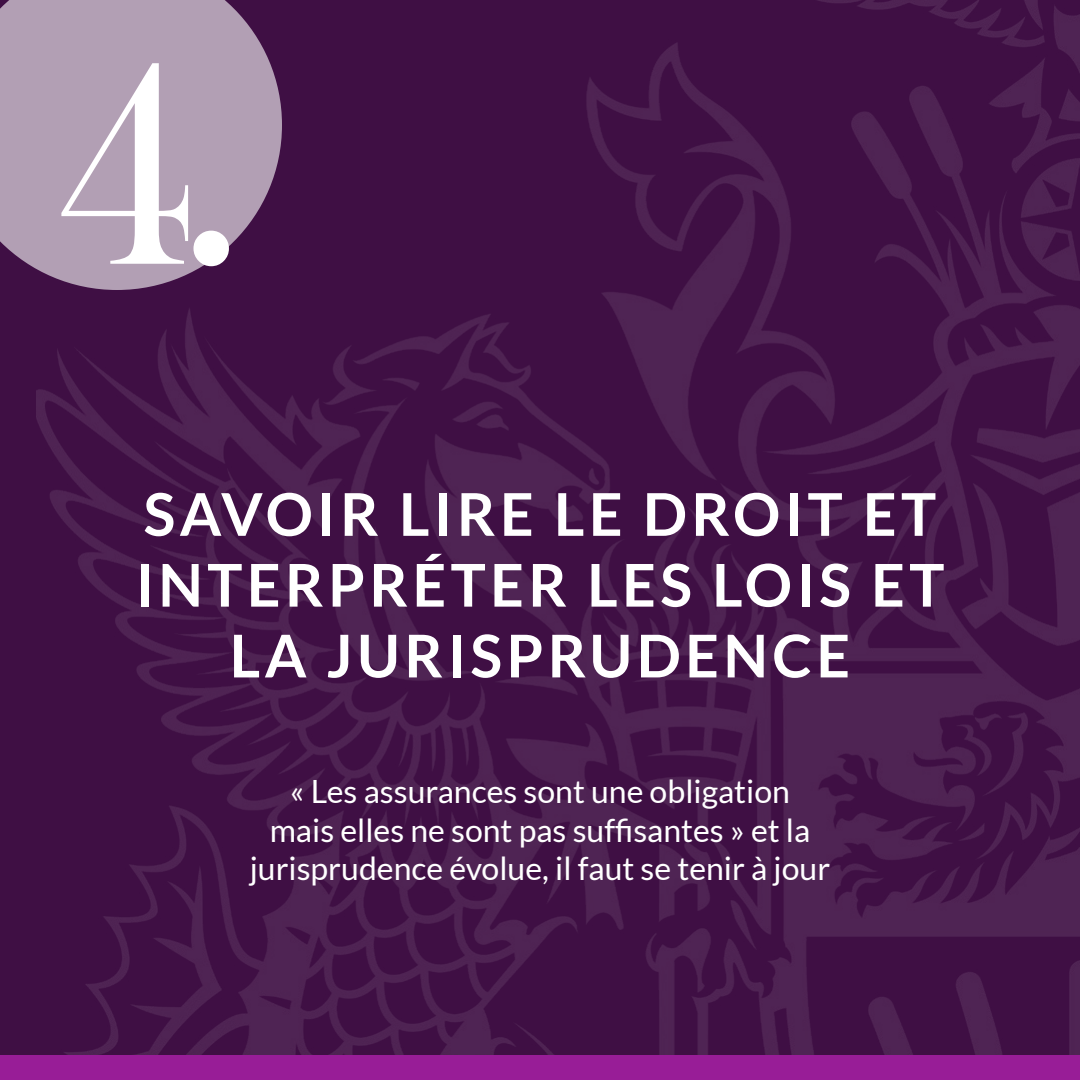
<style>
.page{position:relative;width:1080px;height:1080px;background:#3f0f44}
.page>*{position:absolute;margin:0;border:0;box-sizing:border-box;transform-origin:0 0}
.t1{font:300px "Bask Old Face";color:#fff}
.t2{font:700 59px/70.8px "Lato";letter-spacing:.075em;color:#fff;text-align:center}
.t3{font:32px/38.4px "Lato";color:#fff;text-align:center}
</style>
<div class="page">
<img style="left:36px;top:0;width:1044px;height:1056px">
<div style="left:0;top:1056px;width:1080px;height:24px;background:#981d97"></div>
<svg style="left:0;top:0;width:282px;height:290px;background:#a48da6"></svg>
<h1 class="t1" style="left:51px;top:-1px;width:198px">4.</h1>
<h2 class="t2" style="left:135px;top:478px;width:811px">SAVOIR LIRE LE DROIT ET<br>INTERPRÉTER LES LOIS ET<br>LA JURISPRUDENCE</h2>
<p class="t3" style="left:250px;top:772px;width:582px">« Les assurances sont une obligation<br>mais elles ne sont pas suffisantes » et la jurisprudence évolue, il faut se tenir à jour</p>
</div>
